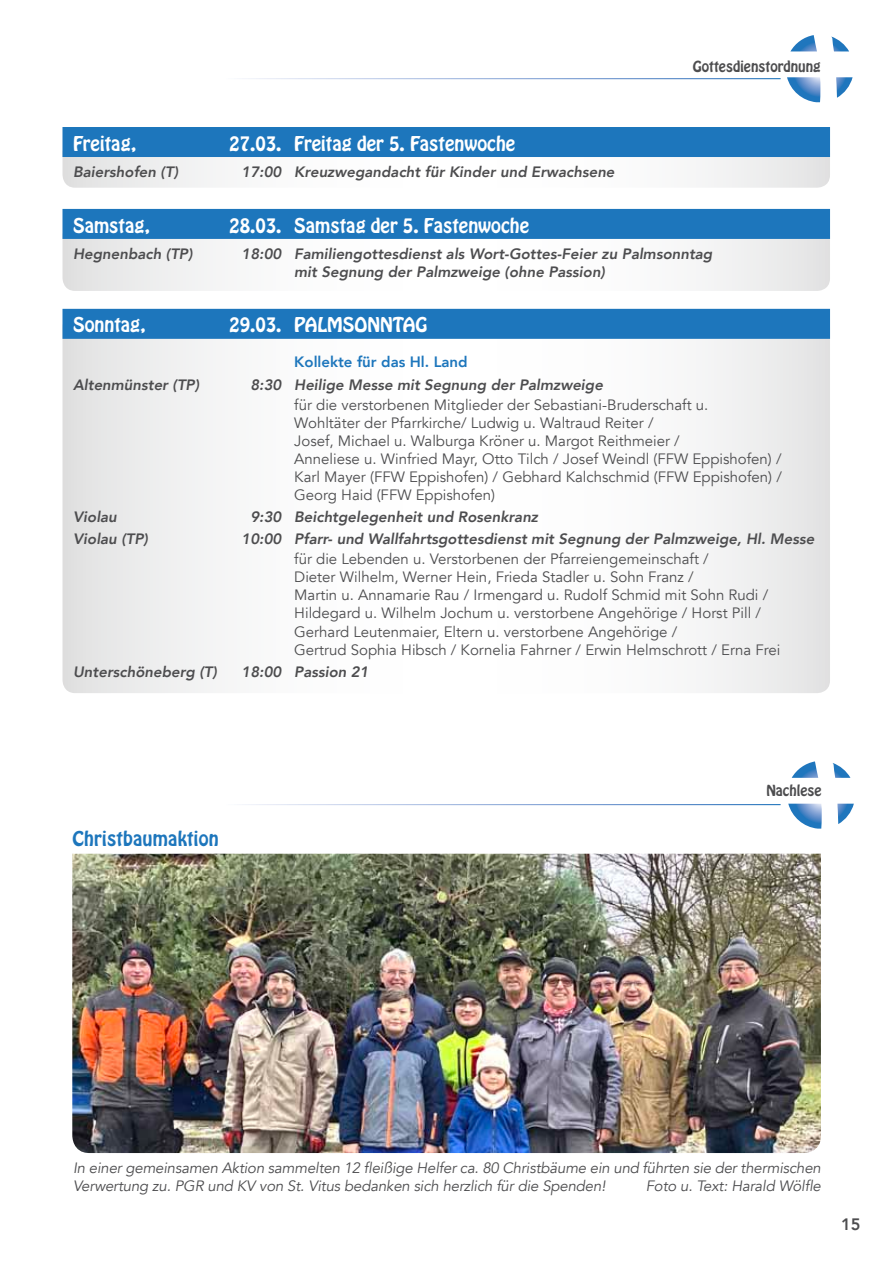
<style>
.page{position:relative;width:893px;height:1263px;background:#fff}
.page>*{position:absolute;margin:0;border:0;box-sizing:border-box;transform-origin:0 0}
.t1{font:18px "Hobo Std";color:#fff}
.t2{font:18px "Hobo Std";letter-spacing:.01em;color:#1d76bc}
.t3{font:800 16.5px "Avenir";color:#4d4d4f}
.t4{font:15px/18px "Avenir";color:#4d4d4f}
.t5{font:italic 800 15px/18px "Avenir";color:#4d4d4f}
.t6{font:italic 15px/18px "Avenir";letter-spacing:-.01em;color:#4d4d4f}
.t7{font:800 15px "Avenir";color:#1d76bc}
.t8{font:13.5px "Hobo Std";color:#4d4d4f}
</style>
<div class="page">
<svg style="left:787px;top:35px;width:66px;height:67px"></svg>
<svg style="left:62px;top:224px;width:768px;height:67px"></svg>
<svg style="left:62px;top:141px;width:768px;height:47px"></svg>
<svg style="left:62px;top:315px;width:768px;height:378px"></svg>
<div style="left:62px;top:127px;width:768px;height:30px;background:#1d76bc"></div>
<div style="left:62px;top:209px;width:768px;height:30px;background:#1d76bc"></div>
<div style="left:62px;top:309px;width:768px;height:30px;background:#1d76bc"></div>
<svg style="left:788px;top:761px;width:66px;height:68px"></svg>
<img style="left:72px;top:854px;width:749px;height:299px">
<p class="t8" style="left:693px;top:57px;width:129px">Gottesdienstordnung</p>
<p class="t1" style="left:73px;top:131px;width:64px">Freitag,</p>
<p class="t1" style="left:229px;top:131px;width:287px">27.03. Freitag der 5. Fastenwoche</p>
<p class="t5" style="left:73px;top:163px;width:106px">Baiershofen (T)</p>
<p class="t5" style="left:242px;top:163px;width:375px">17:00 Kreuzwegandacht für Kinder und Erwachsene</p>
<p class="t1" style="left:73px;top:213px;width:78px">Samstag,</p>
<p class="t1" style="left:229px;top:213px;width:301px">28.03. Samstag der 5. Fastenwoche</p>
<p class="t5" style="left:73px;top:245px;width:121px">Hegnenbach (TP)</p>
<p class="t5" style="left:294px;top:245px;width:420px;text-indent:-53px">18:00 Familiengottesdienst als Wort-Gottes-Feier zu Palmsonntag mit Segnung der Palmzweige (ohne Passion)</p>
<p class="t1" style="left:73px;top:313px;width:74px">Sonntag,</p>
<p class="t1" style="left:229px;top:313px;width:199px">29.03. PALMSONNTAG</p>
<p class="t7" style="left:294px;top:351px;width:175px">Kollekte für das H l. Land</p>
<p class="t5" style="left:73px;top:376px;width:128px">Altenmünster (TP)</p>
<p class="t5" style="left:250px;top:376px;width:354px">8:30 Heilige Messe mit Segnung der Palmzweige</p>
<p class="t4" style="left:294px;top:396px;width:489px">für die verstorbenen Mitglieder der Sebastiani-Bruderschaft u.<br>Wohltäter der Pfarrkirche/ Ludwig u. Waltraud Reiter /<br>Josef, Michael u. Walburga Kröner u. Margot Reithmeier /<br>Anneliese u. Winfried Mayr, Otto Tilch / Josef Weindl (FFW Eppishofen) / Karl Mayer (FFW Eppishofen) / Gebhard Kalchschmid (FFW Eppishofen) / Georg Haid (FFW Eppishofen)</p>
<p class="t5" style="left:73px;top:508px;width:45px">Violau</p>
<p class="t5" style="left:250px;top:508px;width:289px">9:30 Beichtgelegenheit und Rosenkranz</p>
<p class="t5" style="left:73px;top:530px;width:76px">Violau (TP)</p>
<p class="t5" style="left:242px;top:530px;width:574px">10:00 Pfarr- und Wallfahrtsgottesdienst mit Segnung der Palmzweige, Hl. Messe</p>
<p class="t4" style="left:294px;top:551px;width:488px">für die Lebenden u. Verstorbenen der Pfarreiengemeinschaft /<br>Dieter Wilhelm, Werner Hein, Frieda Stadler u. Sohn Franz /<br>Martin u. Annamarie Rau / Irmengard u. Rudolf Schmid mit Sohn Rudi / Hildegard u. Wilhelm Jochum u. verstorbene Angehörige / Horst Pill / Gerhard Leutenmaier, Eltern u. verstorbene Angehörige /<br>Gertrud Sophia Hibsch / Kornelia Fahrner / Erwin Helmschrott / Erna Frei</p>
<p class="t5" style="left:73px;top:663px;width:145px">Unterschöneberg (T)</p>
<p class="t5" style="left:242px;top:663px;width:129px">18:00 Passion 21</p>
<p class="t2" style="left:72px;top:826px;width:148px">Christbaumaktion</p>
<p class="t8" style="left:766px;top:781px;width:57px">Nachlese</p>
<p class="t6" style="left:73px;top:1159px;width:749px">In einer gemeinsamen Aktion sammelten 12 fleißige Helfer ca. 80 Christbäume ein und führten sie der thermischen<br>Verwertung zu. PGR und KV von St. Vitus bedanken sich herzlich für die Spenden!</p>
<p class="t6" style="left:646px;top:1177px;width:177px">Foto u. Text: Harald Wölfle</p>
<p class="t3" style="left:841px;top:1211px;width:21px">15</p>
</div>
